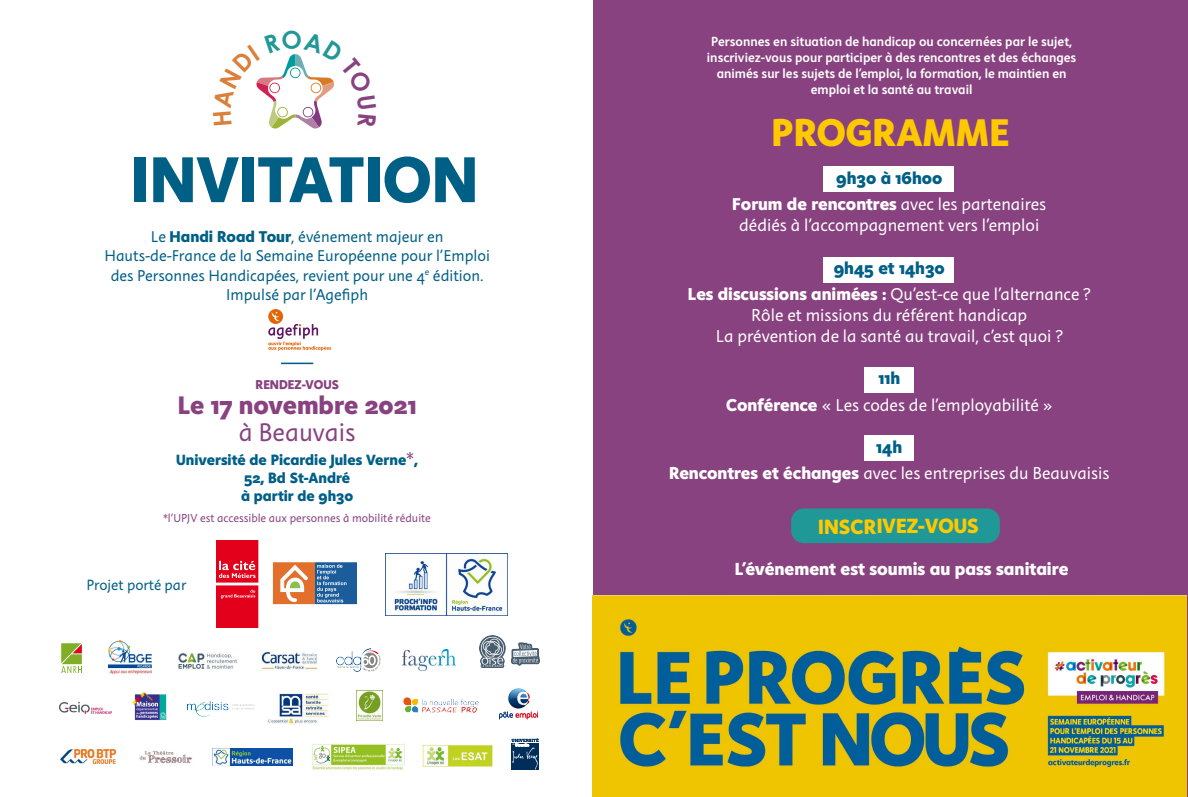
<style>
.page{position:relative;width:1188px;height:797px;background:#fff}
.page>*{position:absolute;margin:0;border:0;box-sizing:border-box;transform-origin:0 0}
.t1{font:800 66.31px "Instant 5";color:#005f85}
.t2{font:800 39.56px "Instant 5";color:#ffc900}
.t3{font:800 26px "Instant 5";color:#884280}
.t4{font:26px "Instant 3";color:#884280}
.t5{font:800 21.06px "Instant 5";letter-spacing:-.01em;color:#ffc900}
.t6{font:800 17.94px "Instant 5";color:#fff}
.t7{font:17.56px/21.1px "Instant 3";color:#fff;text-align:center}
.t8{font:800 17.56px "Instant 5";color:#005f87}
.t9{font:16px/19.2px "Instant 3";color:#005f85;text-align:center}
.t10{font:800 15.19px/18.2px "Instant 5";color:#005f87;text-align:center}
.t11{font:15.06px "Instant 3";color:#005f85}
.t12{font:13.44px/16.1px "Instant 4 Slow";color:#fff;text-align:center}
.t13{font:800 13.06px "Instant 5";color:#884280}
.t14{font:11.81px "Instant 3";color:#884280}
.s1{font-family:"Instant 5";font-weight:800}
.s2{font-family:"Instant 3";font-weight:400;font-size:19px;color:#884280}
</style>
<div class="page">
<div style="left:594px;top:0;width:593px;height:797px;background:#884280"></div>
<hr style="left:281px;top:363px;width:32px;height:1px;background:#005f85">
<img style="left:216px;top:541px;width:140px;height:86px">
<img style="left:386px;top:553px;width:122px;height:62px">
<img style="left:178px;top:652px;width:59px;height:17px">
<svg style="left:268px;top:309px;width:15px;height:15px"></svg>
<svg style="left:268px;top:312px;width:63px;height:39px"></svg>
<img style="left:109px;top:641px;width:42px;height:32px">
<img style="left:133px;top:692px;width:34px;height:28px">
<img style="left:403px;top:697px;width:75px;height:15px">
<svg style="left:61px;top:643px;width:21px;height:30px"></svg>
<img style="left:212px;top:748px;width:80px;height:18px">
<img style="left:508px;top:688px;width:20px;height:20px;border-radius:10px">
<img style="left:509px;top:689px;width:17px;height:13px">
<svg style="left:517px;top:692px;width:13px;height:13px"></svg>
<svg style="left:499px;top:712px;width:39px;height:7px"></svg>
<img style="left:60px;top:703px;width:52px;height:11px">
<img style="left:61px;top:750px;width:55px;height:14px">
<img style="left:268px;top:693px;width:61px;height:32px">
<img style="left:357px;top:690px;width:26px;height:30px">
<img style="left:311px;top:744px;width:93px;height:26px">
<img style="left:402px;top:650px;width:53px;height:20px">
<svg style="left:511px;top:738px;width:27px;height:31px"></svg>
<img style="left:423px;top:745px;width:69px;height:21px">
<img style="left:139px;top:751px;width:53px;height:13px">
<img style="left:187px;top:701px;width:68px;height:16px">
<img style="left:336px;top:648px;width:45px;height:24px">
<img style="left:259px;top:651px;width:59px;height:21px">
<img style="left:479px;top:635px;width:60px;height:33px">
<div style="left:791px;top:508px;width:208px;height:35px;background:#209897;border-radius:13px"></div>
<div style="left:864px;top:367px;width:50px;height:26px;background:#fff"></div>
<div style="left:864px;top:436px;width:50px;height:25px;background:#fff"></div>
<div style="left:822px;top:257px;width:131px;height:26px;background:#fff"></div>
<div style="left:822px;top:166px;width:131px;height:25px;background:#fff"></div>
<img style="left:592px;top:595px;width:594px;height:201px">
<svg style="left:256px;top:54px;width:78px;height:74px"></svg>
<p class="t12" style="left:707px;top:33px;width:371px">Personnes en situation de handicap ou concernées par le sujet, inscriviez-vous pour participer à des rencontres et des échanges animés sur les sujets de l’emploi, la formation, le maintien en emploi et la santé au travail</p>
<h1 class="t1" style="left:131px;top:132px;width:349px">INVITATION</h1>
<p class="t9" style="left:104px;top:227px;width:387px">Le <span class="s1">Handi Road Tour</span>, événement majeur en Hauts-de-France de la Semaine Européenne pour l’Emploi des Personnes Handicapées, revient pour une 4<sup>e</sup> édition.<br>Impulsé par l’Agefiph</p>
<p class="t13" style="left:255px;top:375px;width:85px">RENDEZ-VOUS</p>
<h3 class="t3" style="left:178px;top:387px;width:240px">Le 17 novembre 2021</h3>
<h3 class="t4" style="left:239px;top:416px;width:118px">à Beauvais</h3>
<p class="t10" style="left:176px;top:450px;width:243px">Université de Picardie Jules Verne<span class="s2">*</span>,<br>52, Bd St-André<br>à partir de 9h30</p>
<h2 class="t2" style="left:771px;top:104px;width:239px">PROGRAMME</h2>
<p class="t8" style="left:836px;top:165px;width:108px">9h30 à 16h00</p>
<p class="t7" style="left:732px;top:194px;width:315px"><span class="s1">Forum de rencontres</span> avec les partenaires dédiés à l’accompagnement vers l’emploi</p>
<p class="t8" style="left:833px;top:255px;width:112px">9h45 et 14h30</p>
<p class="t7" style="left:688px;top:284px;width:404px"><span class="s1">Les discussions animées :</span> Qu’est-ce que l’alternance ?<br>Rôle et missions du référent handicap<br>La prévention de la santé au travail, c’est quoi ?</p>
<p class="t8" style="left:878px;top:366px;width:23px">11h</p>
<p class="t7" style="left:726px;top:394px;width:328px"><span class="s1">Conférence</span> « Les codes de l’employabilité »</p>
<p class="t8" style="left:876px;top:434px;width:27px">14h</p>
<p class="t7" style="left:669px;top:463px;width:442px"><span class="s1">Rencontres et échanges</span> avec les entreprises du Beauvaisis</p>
<p class="t14" style="left:163px;top:510px;width:269px">*l’UPJV est accessible aux personnes à mobilité réduite</p>
<p class="t5" style="left:818px;top:511px;width:162px">INSCRIVEZ-VOUS</p>
<p class="t6" style="left:734px;top:556px;width:335px">L’événement est soumis au pass sanitaire</p>
<p class="t11" style="left:86px;top:576px;width:101px">Projet porté par</p>
</div>
